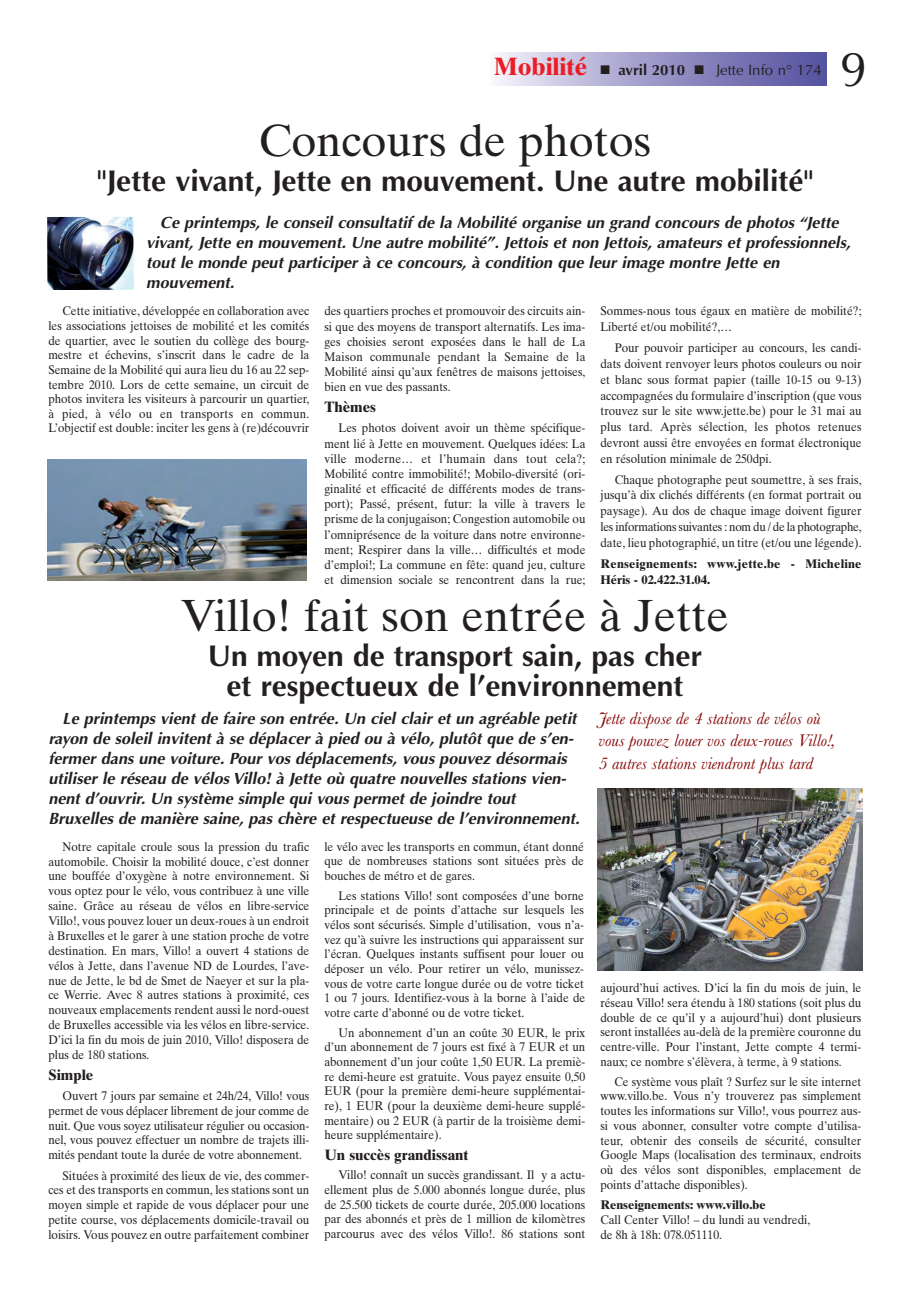
<style>
.page{position:relative;width:923px;height:1294px;background:#fff}
.page>*{position:absolute;margin:0;border:0;box-sizing:border-box;transform-origin:0 0}
.t1{font:49.25px "Optima";color:#231f20}
.t2{font:45px "Times Ten";color:#231f20}
.t3{font:700 30px/30px "Optima";color:#231f20;text-align:center}
.t4{font:italic 17.5px/22.5px "Baskerville";color:#820200}
.t5{font:italic 700 16.25px/20px "Optima";color:#231f20}
.t6{font:15px "Optima";color:#231f20}
.t7{font:700 15px "Times Ten";color:#231f20}
.t8{font:12.5px/14.6px "Times Ten";color:#231f20;text-align:justify;scale:.93 1}
.t9{font:700 12.5px/16.1px "Times Ten";letter-spacing:.02em;color:#231f20}
.t10{font:700 12.5px "Times Ten";color:#231f20}
.s1{font-family:"Times Ten";font-weight:700;font-size:25px;color:#ed1c24}
.s2{font-weight:700}
</style>
<div class="page">
<div style="left:490px;top:52px;width:336px;height:34px;background:linear-gradient(to right,#f1eef8,#4e4a9c)"></div>
<img style="left:47px;top:217px;width:87px;height:73px">
<img style="left:47px;top:459px;width:260px;height:122px">
<img style="left:597px;top:789px;width:265px;height:181px">
<p class="t6" style="left:494px;top:64px;width:329px"><span class="s1">Mobilité</span> ■ <span class="s2">avril 2010</span> ■ Jette Info n° 174</p>
<h1 class="t1" style="left:840px;top:49px;width:29px">9</h1>
<h2 class="t2" style="left:259px;top:124px;width:394px">Concours de photos</h2>
<h3 class="t3" style="left:97px;top:169px;width:717px">"Jette vivant, Jette en mouvement. Une autre mobilité"</h3>
<p class="t5" style="left:146px;top:214px;width:709px;text-indent:14px">Ce printemps, le conseil consultatif de la Mobilité organise un grand concours de photos “Jette vivant, Jette en mouvement. Une autre mobilité”. Jettois et non Jettois, amateurs et professionnels, tout le monde peut participer à ce concours, à condition que leur image montre Jette en mouvement.</p>
<p class="t8" style="left:48px;top:305px;width:282px;text-indent:14px">Cette initiative, développée en collaboration avec les associations jettoises de mobilité et les comités de quartier, avec le soutien du collège des bourg&shy;mestre et échevins, s’inscrit dans le cadre de la Semaine de la Mobilité qui aura lieu du 16 au 22 sep&shy;tembre 2010. Lors de cette semaine, un circuit de photos invitera les visiteurs à parcourir un quartier, à pied, à vélo ou en transports en commun.<br>L’objectif est double: inciter les gens à (re)découvrir</p>
<p class="t8" style="left:324px;top:305px;width:282px;line-height:15.1px">des quartiers proches et promouvoir des circuits ain&shy;si que des moyens de transport alternatifs. Les ima&shy;ges choisies seront exposées dans le hall de La Maison communale pendant la Semaine de la Mobilité ainsi qu’aux fenêtres de maisons jettoises, bien en vue des passants.</p>
<p class="t7" style="left:324px;top:401px;width:53px">Thèmes</p>
<p class="t8" style="left:324px;top:422px;width:282px;line-height:15.1px;text-indent:14px">Les photos doivent avoir un thème spécifique&shy;ment lié à Jette en mouvement. Quelques idées: La ville moderne… et l’humain dans tout cela?; Mobilité contre immobilité!; Mobilo-diversité (ori&shy;ginalité et efficacité de différents modes de trans&shy;port); Passé, présent, futur: la ville à travers le prisme de la conjugaison; Congestion automobile ou l’omniprésence de la voiture dans notre environne&shy;ment; Respirer dans la ville… difficultés et mode d’emploi!; La commune en fête: quand jeu, culture et dimension sociale se rencontrent dans la rue;</p>
<p class="t8" style="left:600px;top:305px;width:282px;line-height:15.8px">Sommes-nous tous égaux en matière de mobilité?;<br>Liberté et/ou mobilité?,…</p>
<p class="t8" style="left:600px;top:341px;width:282px;line-height:15.8px;text-indent:14px">Pour pouvoir participer au concours, les candi&shy;dats doivent renvoyer leurs photos couleurs ou noir et blanc sous format papier (taille 10-15 ou 9-13) accompagnées du formulaire d’inscription (que vous trouvez sur le site www.jette.be) pour le 31 mai au plus tard. Après sélection, les photos retenues devront aussi être envoyées en format électronique en résolution minimale de 250dpi.</p>
<p class="t8" style="left:600px;top:473px;width:282px;line-height:15.8px;text-indent:14px">Chaque photographe peut soumettre, à ses frais, jusqu’à dix clichés différents (en format portrait ou paysage). Au dos de chaque image doivent figurer les informations suivantes : nom du / de la photographe, date, lieu photographié, un titre (et/ou une légende).</p>
<p class="t9" style="left:600px;top:557px;width:262px">Renseignements: www.jette.be - Micheline<br>Héris - 02.422.31.04.</p>
<h2 class="t2" style="left:181px;top:598px;width:549px">Villo! fait son entrée à Jette</h2>
<h3 class="t3" style="left:208px;top:644px;width:496px">Un moyen de transport sain, pas cher et respectueux de l’environnement</h3>
<p class="t5" style="left:48px;top:710px;width:536px;text-indent:14px">Le printemps vient de faire son entrée. Un ciel clair et un agréable petit rayon de soleil invitent à se déplacer à pied ou à vélo, plutôt que de s’en&shy;fermer dans une voiture. Pour vos déplacements, vous pouvez désormais utiliser le réseau de vélos Villo! à Jette où quatre nouvelles stations vien&shy;nent d’ouvrir. Un système simple qui vous permet de joindre tout Bruxelles de manière saine, pas chère et respectueuse de l’environnement.</p>
<h3 class="t4" style="left:598px;top:709px;width:238px">Jette dispose de 4 stations de vélos où vous pouvez louer vos deux-roues Villo!,<br>5 autres stations viendront plus tard</h3>
<p class="t8" style="left:48px;top:840px;width:282px;text-indent:14px">Notre capitale croule sous la pression du trafic automobile. Choisir la mobilité douce, c’est donner une bouffée d’oxygène à notre environnement. Si vous optez pour le vélo, vous contribuez à une ville saine. Grâce au réseau de vélos en libre-service Villo!, vous pouvez louer un deux-roues à un endroit à Bruxelles et le garer à une station proche de votre destination. En mars, Villo! a ouvert 4 stations de vélos à Jette, dans l’avenue ND de Lourdes, l’ave&shy;nue de Jette, le bd de Smet de Naeyer et sur la pla&shy;ce Werrie. Avec 8 autres stations à proximité, ces nouveaux emplacements rendent aussi le nord-ouest de Bruxelles accessible via les vélos en libre-service.<br>D’ici la fin du mois de juin 2010, Villo! disposera de plus de 180 stations.</p>
<p class="t7" style="left:48px;top:1069px;width:46px">Simple</p>
<p class="t8" style="left:48px;top:1089px;width:282px;text-indent:14px">Ouvert 7 jours par semaine et 24h/24, Villo! vous permet de vous déplacer librement de jour comme de nuit. Que vous soyez utilisateur régulier ou occasion&shy;nel, vous pouvez effectuer un nombre de trajets illi&shy;mités pendant toute la durée de votre abonnement.</p>
<p class="t8" style="left:48px;top:1169px;width:282px;text-indent:14px">Situées à proximité des lieux de vie, des commer&shy;ces et des transports en commun, les stations sont un moyen simple et rapide de vous déplacer pour une petite course, vos déplacements domicile-travail ou loisirs. Vous pouvez en outre parfaitement combiner</p>
<p class="t8" style="left:324px;top:840px;width:281px">le vélo avec les transports en commun, étant donné que de nombreuses stations sont situées près de bouches de métro et de gares.</p>
<p class="t8" style="left:324px;top:889px;width:282px;text-indent:14px">Les stations Villo! sont composées d’une borne principale et de points d’attache sur lesquels les vélos sont sécurisés. Simple d’utilisation, vous n’a&shy;vez qu’à suivre les instructions qui apparaissent sur l’écran. Quelques instants suffisent pour louer ou déposer un vélo. Pour retirer un vélo, munissez&shy;vous de votre carte longue durée ou de votre ticket 1 ou 7 jours. Identifiez-vous à la borne à l’aide de votre carte d’abonné ou de votre ticket.</p>
<p class="t8" style="left:324px;top:1026px;width:282px;text-indent:14px">Un abonnement d’un an coûte 30 EUR, le prix d’un abonnement de 7 jours est fixé à 7 EUR et un abonnement d’un jour coûte 1,50 EUR. La premiè&shy;re demi-heure est gratuite. Vous payez ensuite 0,50<br>EUR (pour la première demi-heure supplémentai&shy;re), 1 EUR (pour la deuxième demi-heure supplé&shy;mentaire) ou 2 EUR (à partir de la troisième demi&shy;heure supplémentaire).</p>
<p class="t7" style="left:324px;top:1149px;width:146px">Un succès grandissant</p>
<p class="t8" style="left:324px;top:1169px;width:282px;text-indent:14px">Villo! connaît un succès grandissant. Il y a actu&shy;ellement plus de 5.000 abonnés longue durée, plus de 25.500 tickets de courte durée, 205.000 locations par des abonnés et près de 1 million de kilomètres parcourus avec des vélos Villo!. 86 stations sont</p>
<p class="t8" style="left:600px;top:982px;width:282px">aujourd’hui actives. D’ici la fin du mois de juin, le réseau Villo! sera étendu à 180 stations (soit plus du double de ce qu’il y a aujourd’hui) dont plusieurs seront installées au-delà de la première couronne du centre-ville. Pour l’instant, Jette compte 4 termi&shy;naux; ce nombre s’élèvera, à terme, à 9 stations.</p>
<p class="t8" style="left:600px;top:1075px;width:282px;text-indent:14px">Ce système vous plaît ? Surfez sur le site internet www.villo.be. Vous n’y trouverez pas simplement toutes les informations sur Villo!, vous pourrez aus&shy;si vous abonner, consulter votre compte d’utilisa&shy;teur, obtenir des conseils de sécurité, consulter Google Maps (localisation des terminaux, endroits où des vélos sont disponibles, emplacement de points d’attache disponibles).</p>
<p class="t10" style="left:600px;top:1200px;width:167px">Renseignements: www.villo.be</p>
<p class="t8" style="left:600px;top:1213px;width:227px;line-height:15px">Call Center Villo! – du lundi au vendredi, de 8h à 18h: 078.051110.</p>
</div>
